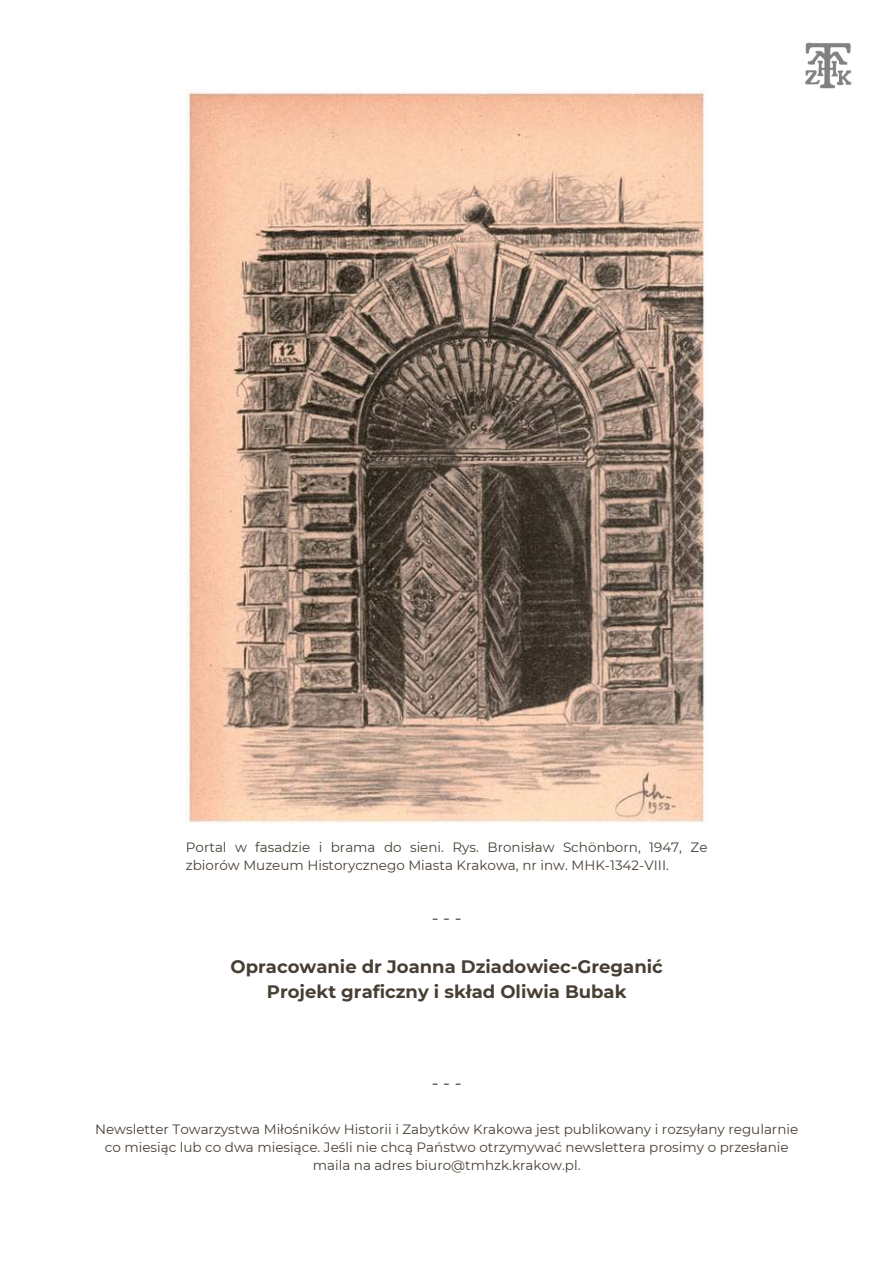
<style>
.page{position:relative;width:893px;height:1264px;background:#fff}
.page>*{position:absolute;margin:0;border:0;box-sizing:border-box;transform-origin:0 0}
.t1{font:700 18px/24.8px "Montserrat";color:#483f34;text-align:center}
.t2{font:18px "Montserrat";color:#483f34}
.t3{font:13.5px/18px "Montserrat";color:#483f34}
</style>
<div class="page">
<img style="left:187px;top:89px;width:518px;height:734px">
<img style="left:805px;top:42px;width:47px;height:47px">
<p class="t3" style="left:186px;top:838px;width:523px">Portal w fasadzie i brama do sieni. Rys. Bronisław Schӧnborn, 1947, Ze zbiorów Muzeum Historycznego Miasta Krakowa, nr inw. MHK-1342-VIII.</p>
<h1 class="t2" style="left:431px;top:906px;width:32px">---</h1>
<h1 class="t1" style="left:230px;top:954px;width:434px">Opracowanie dr Joanna Dziadowiec-Greganić<br>Projekt graficzny i skład Oliwia Bubak</h1>
<h1 class="t2" style="left:431px;top:1071px;width:32px">---</h1>
<p class="t3" style="left:95px;top:1119px;width:704px;text-align:center">Newsletter Towarzystwa Miłośników Historii i Zabytków Krakowa jest publikowany i rozsyłany regularnie co miesiąc lub co dwa miesiące. Jeśli nie chcą Państwo otrzymywać newslettera prosimy o przesłanie maila na adres biuro@tmhzk.krakow.pl.</p>
</div>
